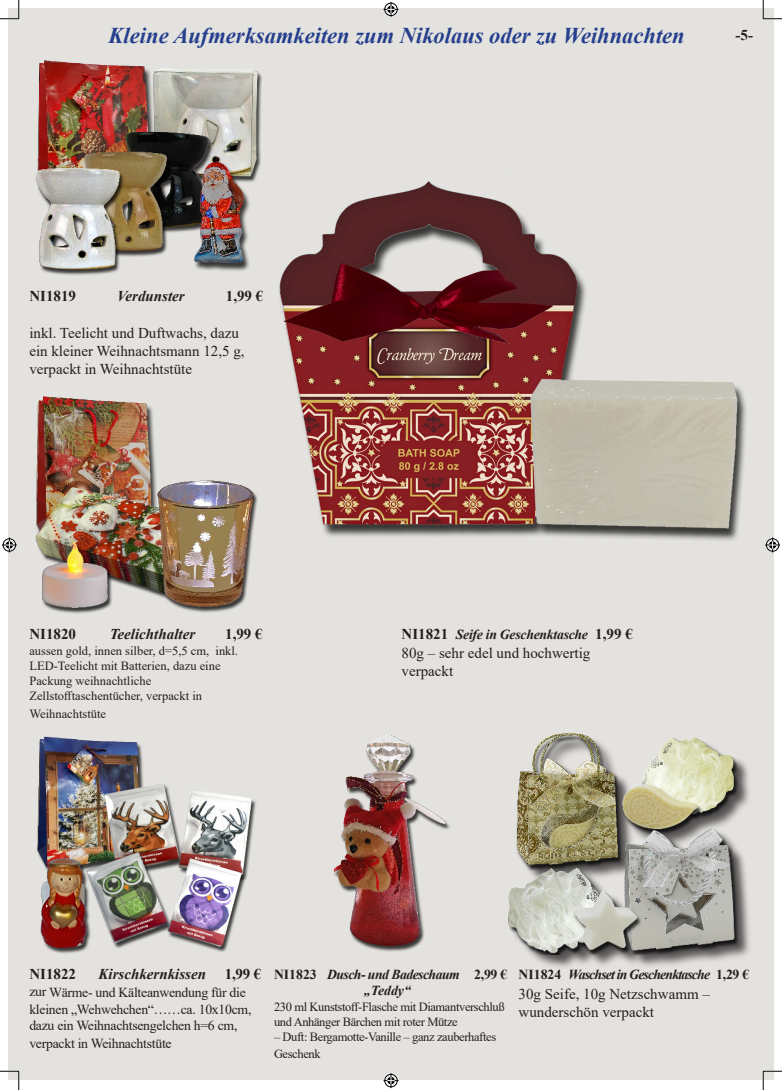
<style>
.page{position:relative;width:782px;height:1090px;background:#fff}
.page>*{position:absolute;margin:0;border:0;box-sizing:border-box;transform-origin:0 0}
.t1{font:italic 700 22.5px "Times New Roman";color:#253f8e}
.t2{font:15px "Times New Roman";color:#231f20}
.t3{font:italic 700 15px "Times New Roman";color:#231f20}
.t4{font:700 15px "Times New Roman";color:#231f20}
.t5{font:13.75px/16.5px "Times New Roman";letter-spacing:-.02em;color:#231f20}
.t6{font:italic 700 13.75px "Times New Roman";letter-spacing:-.04em;color:#231f20}
.t7{font:italic 700 13.75px "Times New Roman";letter-spacing:-.06em;color:#231f20}
.t8{font:italic 700 13.75px "Times New Roman";letter-spacing:-.02em;color:#231f20}
.t9{font:12.5px/15px "Times New Roman";color:#231f20}
.t10{font:12.5px/15px "Times New Roman";letter-spacing:-.03em;color:#231f20}
.s1{font-style:normal;font-size:15px}
.s2{font-style:normal}
</style>
<div class="page">
<img style="left:274px;top:113px;width:478px;height:432px">
<div style="left:510px;top:736px;width:242px;height:234px;background:#231f20;opacity:.75"></div>
<img style="left:508px;top:730px;width:229px;height:224px">
<img style="left:274px;top:730px;width:234px;height:224px">
<img style="left:29px;top:730px;width:234px;height:224px">
<img style="left:29px;top:393px;width:234px;height:224px">
<img style="left:29px;top:54px;width:234px;height:224px">
<svg style="left:0;top:0;width:20px;height:20px"></svg>
<svg style="left:0;top:1070px;width:20px;height:20px"></svg>
<svg style="left:762px;top:0;width:20px;height:20px"></svg>
<svg style="left:762px;top:1070px;width:20px;height:20px"></svg>
<svg style="left:383px;top:2px;width:15px;height:15px"></svg>
<svg style="left:383px;top:1073px;width:15px;height:15px"></svg>
<svg style="left:2px;top:537px;width:15px;height:15px"></svg>
<svg style="left:765px;top:537px;width:15px;height:15px"></svg>
<p class="t1" style="left:109px;top:20px;width:577px">Kleine Aufmerksamkeiten zum Nikolaus oder zu Weihnachten</p>
<p class="t4" style="left:735px;top:24px;width:19px">-5-</p>
<p class="t4" style="left:29px;top:285px;width:48px">NI1819</p>
<p class="t3" style="left:117px;top:286px;width:69px">Verdunster</p>
<p class="t4" style="left:226px;top:285px;width:39px">1,99 €</p>
<p class="t2" style="left:29px;top:323px;width:211px">inkl. Teelicht und Duftwachs, dazu</p>
<p class="t2" style="left:29px;top:341px;width:217px">ein kleiner Weihnachtsmann 12,5 g,</p>
<p class="t2" style="left:29px;top:359px;width:164px">verpackt in Weihnachtstüte</p>
<p class="t4" style="left:29px;top:623px;width:48px">NI1820</p>
<p class="t3" style="left:110px;top:624px;width:87px">Teelichthalter</p>
<p class="t4" style="left:225px;top:623px;width:39px">1,99 €</p>
<p class="t9" style="left:29px;top:643px;width:210px">aussen gold, innen silber, d=5,5 cm, inkl.<br>LED-Teelicht mit Batterien, dazu eine</p>
<p class="t9" style="left:29px;top:673px;width:123px">Packung weihnachtliche</p>
<p class="t9" style="left:29px;top:688px;width:174px">Zellstofftaschentücher, verpackt in</p>
<p class="t9" style="left:29px;top:706px;width:78px">Weihnachtstüte</p>
<p class="t8" style="left:401px;top:625px;width:233px"><span class="s1">NI1821</span> Seife in Geschenktasche <span class="s1">1,99 €</span></p>
<p class="t2" style="left:401px;top:643px;width:190px">80g – sehr edel und hochwertig</p>
<p class="t2" style="left:401px;top:661px;width:53px">verpackt</p>
<p class="t4" style="left:29px;top:963px;width:48px">NI1822</p>
<p class="t3" style="left:99px;top:964px;width:109px">Kirschkernkissen</p>
<p class="t4" style="left:225px;top:963px;width:38px">1,99 €</p>
<p class="t5" style="left:29px;top:984px;width:223px">zur Wärme- und Kälteanwendung für die kleinen „Wehwehchen“……ca. 10x10cm, dazu ein Weihnachtsengelchen h=6 cm,</p>
<p class="t5" style="left:29px;top:1035px;width:144px">verpackt in Weihnachtstüte</p>
<p class="t6" style="left:274px;top:964px;width:235px"><span class="s2">NI1823</span> Dusch- und Badeschaum <span class="s2">2,99 €</span></p>
<p class="t6" style="left:364px;top:981px;width:48px">„Teddy“</p>
<p class="t10" style="left:274px;top:999px;width:232px">230 ml Kunststoff-Flasche mit Diamantverschluß und Anhänger Bärchen mit roter Mütze</p>
<p class="t10" style="left:274px;top:1029px;width:224px">– Duft: Bergamotte-Vanille – ganz zauberhaftes</p>
<p class="t10" style="left:274px;top:1046px;width:48px">Geschenk</p>
<p class="t7" style="left:518px;top:965px;width:232px"><span class="s2">NI1824</span> Waschset in Geschenktasche <span class="s2">1,29 €</span></p>
<p class="t2" style="left:518px;top:983px;width:193px">30g Seife, 10g Netzschwamm –</p>
<p class="t2" style="left:518px;top:1001px;width:137px">wunderschön verpackt</p>
</div>
